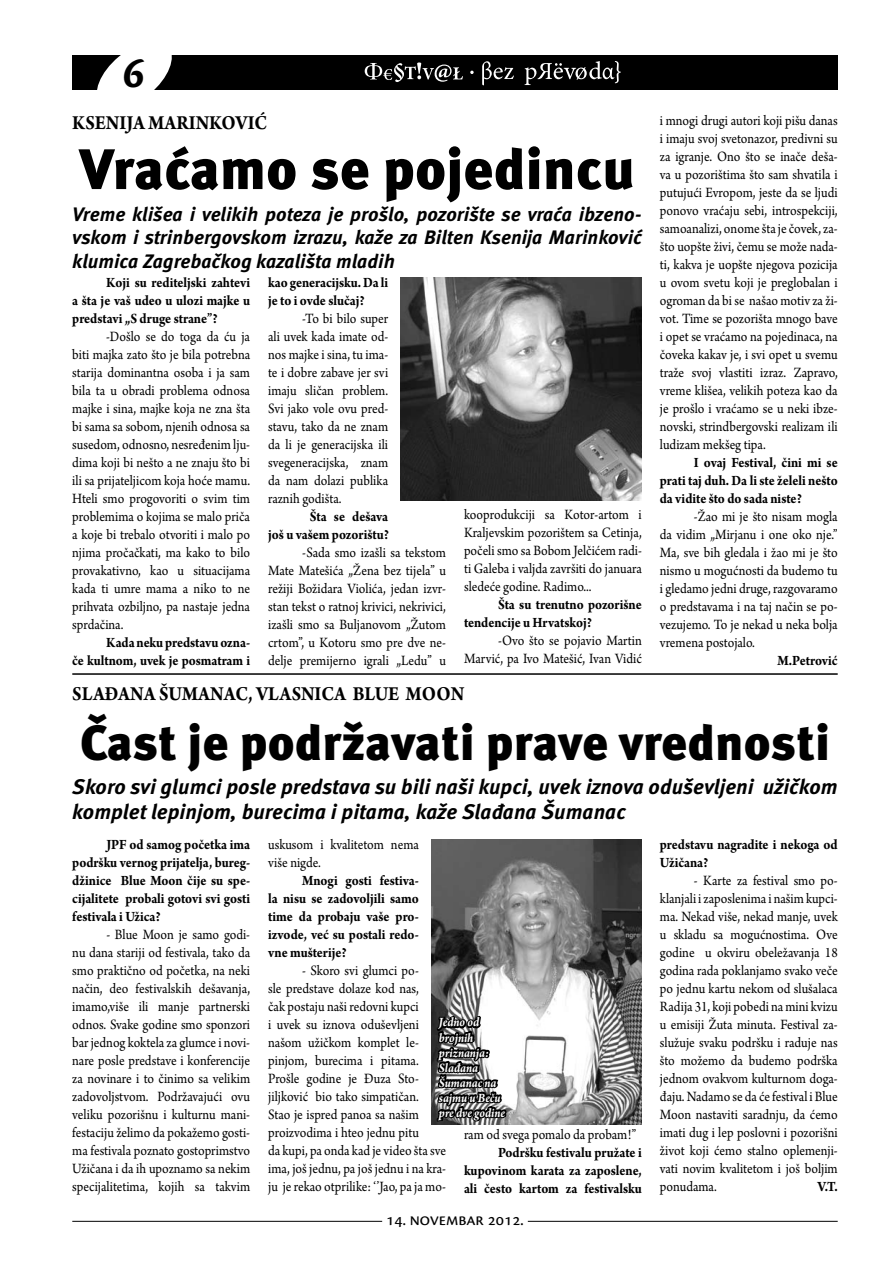
<style>
.page{position:relative;width:893px;height:1263px;background:#fff}
.page>*{position:absolute;margin:0;border:0;box-sizing:border-box;transform-origin:0 0}
.t1{font:900 57px "Meta Pro";color:#000}
.t2{font:900 49.5px "Meta Pro";color:#000}
.t3{font:italic 700 45px "Cronos Pro";color:#000}
.t4{font:italic 700 21px/25.2px "Meta Pro";color:#000}
.t5{font:700 21px "Arno Pro";color:#000;scale:.9 1}
.t6{font:italic 700 19.5px/23.4px "Meta Pro";color:#000;text-align:justify}
.t7{font:18px "Cronos Pro";color:#000}
.t8{font:15px/18px "Arno Pro";color:#000;text-align:justify;scale:.9 1}
.t9{font:700 15px/18px "Arno Pro";letter-spacing:-.005em;color:#000;text-align:justify;scale:.9 1}
.t10{font:italic 700 13.5px/15px "Arno Pro";letter-spacing:-.005em;color:#fff;scale:.9 1}
</style>
<div class="page">
<div style="left:72px;top:55px;width:766px;height:34px;background:#000"></div>
<svg style="left:470px;top:71px;width:4px;height:3px"></svg>
<svg style="left:525px;top:61px;width:96px;height:24px"></svg>
<svg style="left:482px;top:61px;width:32px;height:24px"></svg>
<svg style="left:365px;top:63px;width:98px;height:19px"></svg>
<svg style="left:92px;top:55px;width:85px;height:35px"></svg>
<hr style="left:72px;top:1221px;width:310px;height:1px;background:#000">
<hr style="left:528px;top:1221px;width:310px;height:1px;background:#000">
<img style="left:401px;top:277px;width:241px;height:223px">
<hr style="left:72px;top:673px;width:766px;height:2px;background:#000">
<img style="left:432px;top:839px;width:210px;height:285px">
<svg style="left:435px;top:975px;width:74px;height:150px"></svg>
<h3 class="t3" style="left:123px;top:47px;width:23px">6</h3>
<h3 class="t5" style="left:72px;top:111px;width:218px">KSENIJA MARINKOVIĆ</h3>
<h1 class="t1" style="left:79px;top:133px;width:557px">Vraćamo se pojedincu</h1>
<h3 class="t6" style="left:72px;top:203px;width:571px">Vreme klišea i velikih poteza je prošlo, pozorište se vraća ibzeno&shy;vskom i strinbergovskom izrazu, kaže za Bilten Ksenija Marinković klumica Zagrebačkog kazališta mladih</h3>
<p class="t9" style="left:72px;top:274px;width:199px;text-indent:34px">Koji su rediteljski zahtevi a šta je vaš udeo u ulozi majke u predstavi „S druge strane”?</p>
<p class="t8" style="left:72px;top:328px;width:199px;text-indent:34px">-Došlo se do toga da ću ja biti majka zato što je bila potrebna starija dominantna osoba i ja sam bila ta u obradi problema odnosa majke i sina, majke koja ne zna šta bi sama sa sobom, njenih odnosa sa susedom, odnosno, nesređenim lju&shy;dima koji bi nešto a ne znaju što bi ili sa prijateljicom koja hoće mamu.<br>Hteli smo progovoriti o svim tim problemima o kojima se malo priča a koje bi trebalo otvoriti i malo po njima pročačkati, ma kako to bilo provakativno, kao u situacijama kada ti umre mama a niko to ne prihvata ozbiljno, pa nastaje jedna sprdačina.</p>
<p class="t9" style="left:72px;top:634px;width:199px;text-align:right">Kada neku predstavu ozna-<br>če kultnom, uvek je posmatram i</p>
<p class="t9" style="left:268px;top:274px;width:135px">kao generacijsku. Da li je to i ovde slučaj?</p>
<p class="t8" style="left:268px;top:310px;width:135px;text-indent:34px">-To bi bilo super ali uvek kada imate od&shy;nos majke i sina, tu ima&shy;te i dobre zabave jer svi imaju sličan problem.<br>Svi jako vole ovu pred&shy;stavu, tako da ne znam da li je generacijska ili svegeneracijska, znam da nam dolazi publika raznih godišta.</p>
<p class="t9" style="left:268px;top:508px;width:136px;text-align:right">Šta se dešava<br>još u vašem pozorištu?</p>
<p class="t8" style="left:268px;top:544px;width:199px;text-indent:34px">-Sada smo izašli sa tekstom Mate Matešića „Žena bez tijela” u režiji Božidara Violića, jedan izvr&shy;stan tekst o ratnoj krivici, nekrivici, izašli smo sa Buljanovom „Žutom crtom”, u Kotoru smo pre dve ne&shy;delje premijerno igrali „Ledu” u</p>
<p class="t8" style="left:464px;top:506px;width:199px">kooprodukciji sa Kotor-artom i Kraljevskim pozorištem sa Cetinja, počeli smo sa Bobom Jelčićem radi&shy;ti Galeba i valjda završiti do januara sledeće godine. Radimo...</p>
<p class="t9" style="left:464px;top:596px;width:199px;text-indent:34px">Šta su trenutno pozorišne tendencije u Hrvatskoj?</p>
<p class="t8" style="left:464px;top:632px;width:199px;text-align:right">-Ovo što se pojavio Martin<br>Marvić, pa Ivo Matešić, Ivan Vidić</p>
<p class="t8" style="left:660px;top:112px;width:199px">i mnogi drugi autori koji pišu danas i imaju svoj svetonazor, predivni su za igranje. Ono što se inače deša&shy;va u pozorištima što sam shvatila i putujući Evropom, jeste da se ljudi ponovo vraćaju sebi, introspekciji, samoanalizi, onome šta je čovek, za&shy;što uopšte živi, čemu se može nada&shy;ti, kakva je uopšte njegova pozicija u ovom svetu koji je preglobalan i ogroman da bi se našao motiv za ži&shy;vot. Time se pozorišta mnogo bave i opet se vraćamo na pojedinaca, na čoveka kakav je, i svi opet u svemu traže svoj vlastiti izraz. Zapravo, vreme klišea, velikih poteza kao da je prošlo i vraćamo se u neki ibze&shy;novski, strindbergovski realizam ili ludizam mekšeg tipa.</p>
<p class="t9" style="left:660px;top:454px;width:199px;text-indent:34px">I ovaj Festival, čini mi se prati taj duh. Da li ste želeli nešto da vidite što do sada niste?</p>
<p class="t8" style="left:660px;top:508px;width:199px;text-indent:34px">-Žao mi je što nisam mogla da vidim „Mirjanu i one oko nje.” Ma, sve bih gledala i žao mi je što nismo u mogućnosti da budemo tu i gledamo jedni druge, razgovaramo o predstavama i na taj način se po&shy;vezujemo. To je nekad u neka bolja vremena postojalo.</p>
<p class="t9" style="left:777px;top:652px;width:68px">M.Petrović</p>
<h3 class="t5" style="left:72px;top:681px;width:437px">SLAĐANA ŠUMANAC, VLASNICA BLUE MOON</h3>
<h2 class="t2" style="left:80px;top:711px;width:752px">Čast je podržavati prave vrednosti</h2>
<h3 class="t4" style="left:72px;top:774px;width:767px">Skoro svi glumci posle predstava su bili naši kupci, uvek iznova oduševljeni užičkom komplet lepinjom, burecima i pitama, kaže Slađana Šumanac</h3>
<p class="t9" style="left:72px;top:836px;width:199px;text-indent:34px">JPF od samog početka ima podršku vernog prijatelja, bureg&shy;džinice Blue Moon čije su spe&shy;cijalitete probali gotovi svi gosti festivala i Užica?</p>
<p class="t8" style="left:72px;top:926px;width:199px;text-indent:34px">- Blue Moon je samo godi&shy;nu dana stariji od festivala, tako da smo praktično od početka, na neki način, deo festivalskih dešavanja, imamo,više ili manje partnerski odnos. Svake godine smo sponzori bar jednog koktela za glumce i novi&shy;nare posle predstave i konferencije za novinare i to činimo sa velikim zadovoljstvom. Podržavajući ovu veliku pozorišnu i kulturnu mani&shy;festaciju želimo da pokažemo gosti&shy;ma festivala poznato gostoprimstvo Užičana i da ih upoznamo sa nekim specijalitetima, kojih sa takvim</p>
<p class="t8" style="left:268px;top:836px;width:169px">uskusom i kvalitetom nema više nigde.</p>
<p class="t9" style="left:268px;top:872px;width:169px;text-indent:34px">Mnogi gosti festiva&shy;la nisu se zadovoljili samo time da probaju vaše pro&shy;izvode, već su postali redo&shy;vne mušterije?</p>
<p class="t8" style="left:268px;top:962px;width:199px;text-align:left;text-indent:34px">- Skoro svi glumci po-<br>sle predstave dolaze kod nas,<br>čak postaju naši redovni kupci<br>i uvek su iznova oduševljeni našom užičkom komplet le&shy;pinjom, burecima i pitama.<br>Prošle godine je Đuza Sto&shy;jiljković bio tako simpatičan.<br>Stao je ispred panoa sa našim proizvodima i hteo jednu pitu<br>da kupi, pa onda kad je video šta sve ima, još jednu, pa još jednu i na kra&shy;ju je rekao otprilike: ‘’Jao, pa ja mo-</p>
<p class="t10" style="left:439px;top:1015px;width:75px">Jedno od brojnih priznanja:<br>Slađana<br>Šumanac na sajmu u Beču pre dve godine</p>
<p class="t8" style="left:464px;top:1126px;width:193px">ram od svega pomalo da probam!”</p>
<p class="t9" style="left:464px;top:1144px;width:199px;text-indent:34px">Podršku festivalu pružate i kupovinom karata za zaposlene, ali često kartom za festivalsku</p>
<p class="t7" style="left:386px;top:1209px;width:139px">14. novembar 2012.</p>
<p class="t9" style="left:660px;top:836px;width:199px">predstavu nagradite i nekoga od<br>Užičana?</p>
<p class="t8" style="left:660px;top:872px;width:199px;text-indent:34px">- Karte za festival smo po&shy;klanjali i zaposlenima i našim kupci&shy;ma. Nekad više, nekad manje, uvek u skladu sa mogućnostima. Ove godine u okviru obeležavanja 18 godina rada poklanjamo svako veče po jednu kartu nekom od slušalaca Radija 31, koji pobedi na mini kvizu u emisiji Žuta minuta. Festival za&shy;služuje svaku podršku i raduje nas što možemo da budemo podrška jednom ovakvom kulturnom doga&shy;đaju. Nadamo se da će festival i Blue Moon nastaviti saradnju, da ćemo imati dug i lep poslovni i pozorišni život koji ćemo stalno oplemenji&shy;vati novim kvalitetom i još boljim ponudama.</p>
<p class="t9" style="left:817px;top:1178px;width:24px">V.T.</p>
</div>
